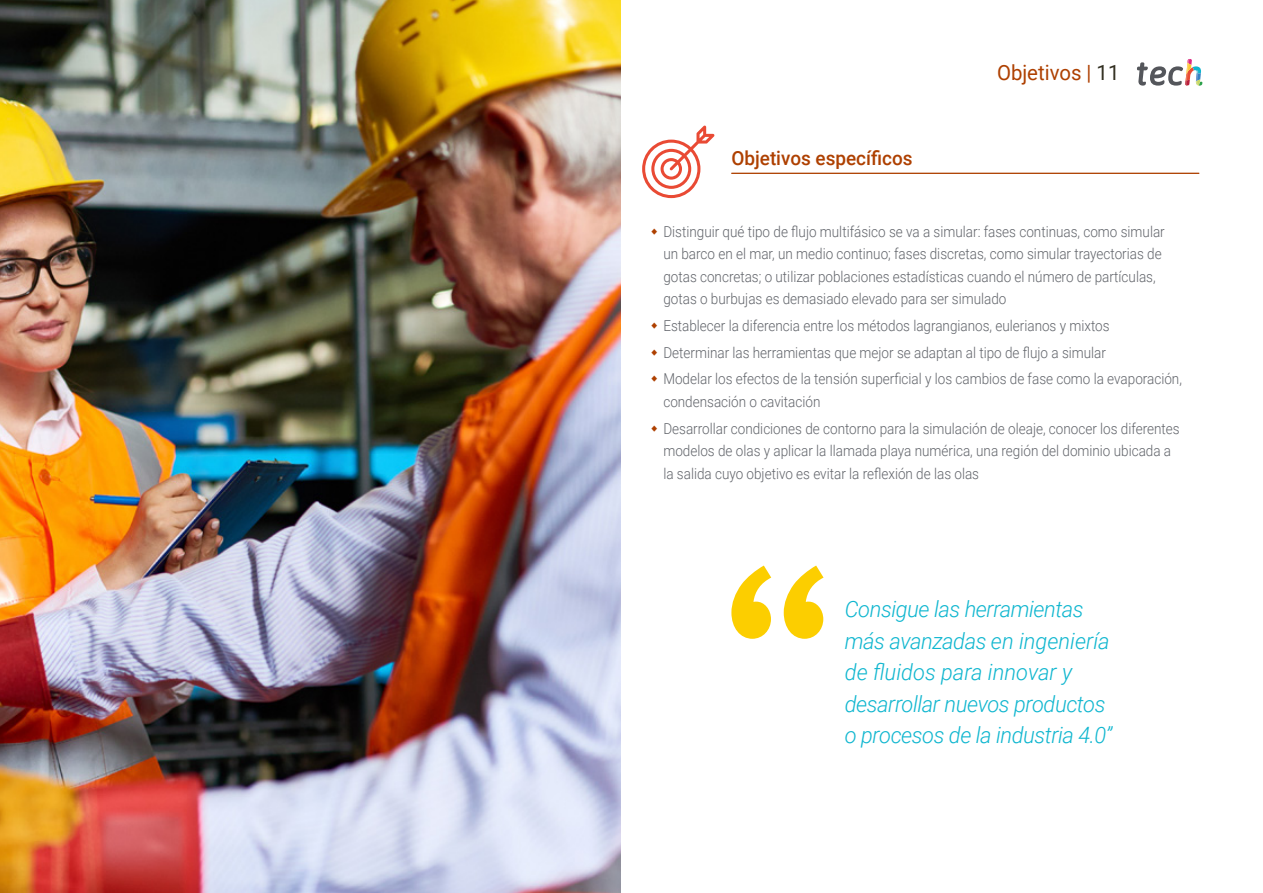
<style>
.page{position:relative;width:1263px;height:893px;background:#fff}
.page>*{position:absolute;margin:0;border:0;box-sizing:border-box;transform-origin:0 0}
.t1{font:italic 300 22.5px/31.5px "Roboto";letter-spacing:-.02em;color:#0fb6cf}
.t2{font:21px "Roboto";color:#ae4000}
.t3{font:500 19.5px "Roboto";color:#ae4000}
.t4{font:300 15px/22.5px "Roboto";color:#61646a;scale:.9 1}
.s1{color:#312e20}
</style>
<div class="page">
<svg style="left:642px;top:125px;width:72px;height:73px"></svg>
<hr style="left:731px;top:173px;width:468px;height:1px;background:#ae4000">
<svg style="left:1137px;top:59px;width:65px;height:27px"></svg>
<svg style="left:731px;top:566px;width:92px;height:73px"></svg>
<img style="left:0;top:0;width:621px;height:893px">
<h3 class="t3" style="left:731px;top:144px;width:183px">Objetivos específicos</h3>
<h2 class="t2" style="left:997px;top:57px;width:124px">Objetivos | <span class="s1">11</span></h2>
<p class="t4" style="left:663px;top:219px;width:559px">Distinguir qué tipo de flujo multifásico se va a simular: fases continuas, como simular un barco en el mar, un medio continuo; fases discretas, como simular trayectorias de gotas concretas; o utilizar poblaciones estadísticas cuando el número de partículas, gotas o burbujas es demasiado elevado para ser simulado</p>
<p class="t4" style="left:663px;top:311px;width:578px;line-height:26.7px">Establecer la diferencia entre los métodos lagrangianos, eulerianos y mixtos<br>Determinar las herramientas que mejor se adaptan al tipo de flujo a simular<br>Modelar los efectos de la tensión superficial y los cambios de fase como la evaporación,</p>
<p class="t4" style="left:663px;top:387px;width:575px;line-height:26.7px">condensación o cavitación<br>Desarrollar condiciones de contorno para la simulación de oleaje, conocer los diferentes</p>
<p class="t4" style="left:663px;top:439px;width:566px">modelos de olas y aplicar la llamada playa numérica, una región del dominio ubicada a la salida cuyo objetivo es evitar la reflexión de las olas</p>
<h1 class="t1" style="left:845px;top:593px;width:269px">Consigue las herramientas más avanzadas en ingeniería de fluidos para innovar y desarrollar nuevos productos o procesos de la industria 4.0”</h1>
</div>
